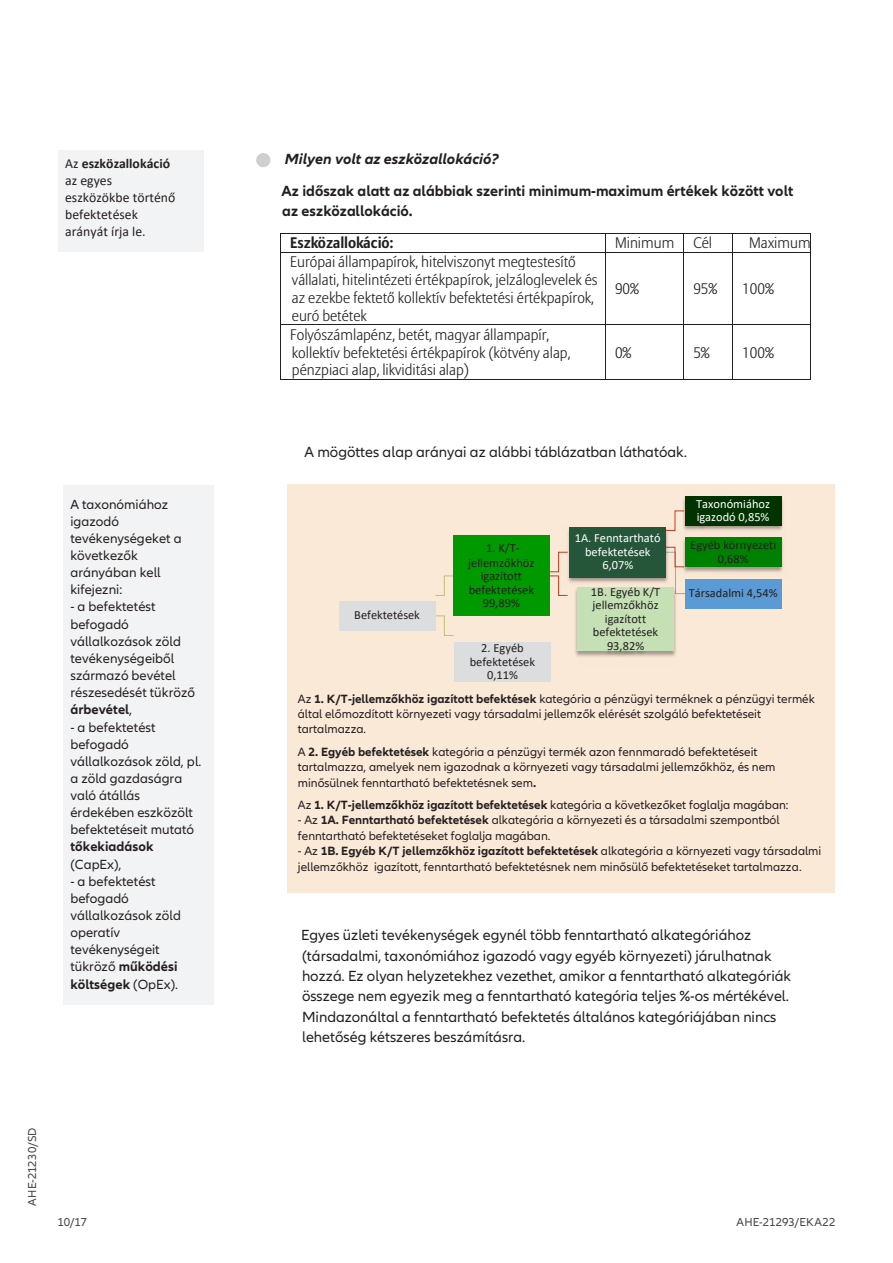
<style>
.page{position:relative;width:893px;height:1263px;background:#fff}
.page>*{position:absolute;margin:0;border:0;box-sizing:border-box;transform-origin:0 0}
.t1{font:15.3px/20.4px "Allianz Neo";color:#231f20}
.t2{font:300 15.3px/18px "Allianz Sans";letter-spacing:-.005em;color:#231f20}
.t3{font:700 15.3px/20.4px "Allianz Neo";letter-spacing:-.005em;color:#231f20}
.t4{font:italic 700 15.3px "Allianz Neo";letter-spacing:-.005em;color:#231f20}
.t5{font:700 15.3px "Allianz Sans";letter-spacing:-.005em;color:#231f20}
.t6{font:13.8px/17.1px "Allianz Neo";color:#231f20}
.t7{font:13.8px/16.8px "Calibri";color:#231f20}
.t8{font:700 13.8px "Allianz Neo";color:#231f20}
.t9{font:12.45px/15.5px "Allianz Neo";letter-spacing:-.005em;color:#231f20}
.t10{font:12.45px/13.8px "Calibri";color:#231f20;text-align:center}
.t11{font:12.45px/13.6px "Calibri";color:#fff;text-align:center}
.t12{font:12px "Allianz Neo";letter-spacing:.01em;color:#454647}
.s1{font-weight:700}
</style>
<div class="page">
<hr style="left:281px;top:233px;width:324px;height:1px;background:#231f20">
<hr style="left:605px;top:233px;width:78px;height:1px;background:#231f20">
<hr style="left:684px;top:233px;width:48px;height:1px;background:#231f20">
<hr style="left:733px;top:233px;width:77px;height:1px;background:#231f20">
<svg style="left:280px;top:233px;width:1px;height:19px"></svg>
<hr style="left:281px;top:252px;width:324px;height:1px;background:#231f20">
<svg style="left:605px;top:234px;width:1px;height:18px"></svg>
<hr style="left:605px;top:252px;width:78px;height:1px;background:#231f20">
<svg style="left:683px;top:233px;width:1px;height:19px"></svg>
<hr style="left:684px;top:252px;width:48px;height:1px;background:#231f20">
<svg style="left:732px;top:233px;width:1px;height:19px"></svg>
<hr style="left:733px;top:252px;width:77px;height:1px;background:#231f20">
<svg style="left:810px;top:233px;width:1px;height:19px"></svg>
<hr style="left:280px;top:252px;width:1px;height:72px;background:#231f20">
<hr style="left:605px;top:252px;width:1px;height:72px;background:#231f20">
<hr style="left:683px;top:252px;width:1px;height:72px;background:#231f20">
<hr style="left:732px;top:252px;width:1px;height:72px;background:#231f20">
<hr style="left:810px;top:252px;width:1px;height:72px;background:#231f20">
<hr style="left:281px;top:324px;width:324px;height:1px;background:#231f20">
<hr style="left:605px;top:324px;width:78px;height:1px;background:#231f20">
<hr style="left:684px;top:324px;width:48px;height:1px;background:#231f20">
<hr style="left:733px;top:324px;width:77px;height:1px;background:#231f20">
<hr style="left:280px;top:325px;width:1px;height:54px;background:#231f20">
<hr style="left:281px;top:379px;width:324px;height:1px;background:#231f20">
<hr style="left:605px;top:325px;width:1px;height:54px;background:#231f20">
<hr style="left:605px;top:379px;width:78px;height:1px;background:#231f20">
<hr style="left:683px;top:325px;width:1px;height:54px;background:#231f20">
<hr style="left:684px;top:379px;width:48px;height:1px;background:#231f20">
<hr style="left:732px;top:325px;width:1px;height:54px;background:#231f20">
<hr style="left:733px;top:379px;width:77px;height:1px;background:#231f20">
<hr style="left:810px;top:325px;width:1px;height:54px;background:#231f20">
<div style="left:59px;top:150px;width:145px;height:102px;background:#f2f3f4"></div>
<div style="left:64px;top:485px;width:150px;height:519px;background:#f2f3f4"></div>
<div style="left:287px;top:484px;width:547px;height:409px;background:#fbe9d8"></div>
<svg style="left:435px;top:615px;width:19px;height:21px"></svg>
<svg style="left:674px;top:510px;width:6px;height:14px"></svg>
<svg style="left:549px;top:551px;width:19px;height:45px"></svg>
<svg style="left:435px;top:575px;width:18px;height:21px"></svg>
<div style="left:339px;top:601px;width:96px;height:29px;background:#dcdddf"></div>
<div style="left:453px;top:535px;width:96px;height:81px;background:#090"></div>
<img style="left:563px;top:524px;width:113px;height:63px">
<div style="left:570px;top:527px;width:96px;height:50px;background:#25563a"></div>
<img style="left:680px;top:500px;width:4px;height:28px">
<img style="left:684px;top:496px;width:99px;height:35px">
<div style="left:685px;top:496px;width:96px;height:30px;background:#030"></div>
<img style="left:678px;top:537px;width:105px;height:44px">
<div style="left:685px;top:538px;width:96px;height:29px;background:#008000"></div>
<div style="left:685px;top:579px;width:96px;height:29px;background:#5b9bd5"></div>
<img style="left:573px;top:586px;width:105px;height:71px">
<img style="left:579px;top:578px;width:97px;height:79px">
<div style="left:578px;top:588px;width:96px;height:63px;background:#c5e0b4"></div>
<div style="left:454px;top:642px;width:97px;height:40px;background:#dcdddf"></div>
<div style="left:256px;top:153px;width:14px;height:14px;background:#d0cece;border-radius:50%"></div>
<p class="t7" style="left:65px;top:155px;width:112px">Az <span class="s1">eszközallokáció </span>az egyes eszközökbe történő befektetések arányát írja le.</p>
<p class="t6" style="left:70px;top:496px;width:113px">A taxonómiához igazodó tevékenységeket a következők arányában kell kifejezni:</p>
<p class="t6" style="left:70px;top:599px;width:126px">- a befektetést befogadó vállalkozások zöld tevékenységeiből származó bevétel részesedését tükröző <span class="s1">árbevétel</span>,</p>
<p class="t6" style="left:70px;top:719px;width:132px">- a befektetést befogadó vállalkozások zöld, pl. a zöld gazdaságra való átállás érdekében eszközölt befektetéseit mutató</p>
<p class="t8" style="left:70px;top:839px;width:84px">tőkekiadások</p>
<p class="t6" style="left:70px;top:856px;width:52px">(CapEx),</p>
<p class="t6" style="left:70px;top:873px;width:112px">- a befektetést befogadó vállalkozások zöld operatív tevékenységeit tükröző <span class="s1">működési költségek</span> (OpEx).</p>
<p class="t12" style="left:25px;top:1205px;width:80px;rotate:-90deg">AHE-21230/SD</p>
<p class="t12" style="left:57px;top:1215px;width:31px">10/17</p>
<p class="t4" style="left:285px;top:150px;width:215px">Milyen volt az eszközallokáció?</p>
<p class="t3" style="left:282px;top:181px;width:513px">Az időszak alatt az alábbiak szerinti minimum-maximum értékek között volt az eszközallokáció.</p>
<p class="t5" style="left:290px;top:233px;width:105px">Eszközallokáció:</p>
<p class="t2" style="left:615px;top:235px;width:61px">Minimum</p>
<p class="t2" style="left:693px;top:235px;width:20px">Cél</p>
<p class="t2" style="left:749px;top:235px;width:63px">Maximum</p>
<p class="t2" style="left:290px;top:253px;width:309px">Európai állampapírok, hitelviszonyt megtestesítő vállalati, hitelintézeti értékpapírok, jelzáloglevelek és az ezekbe fektető kollektív befektetési értékpapírok, euró betétek</p>
<p class="t2" style="left:615px;top:280px;width:26px">90%</p>
<p class="t2" style="left:693px;top:280px;width:26px">95%</p>
<p class="t2" style="left:742px;top:280px;width:33px">100%</p>
<p class="t2" style="left:290px;top:326px;width:282px">Folyószámlapénz, betét, magyar állampapír, kollektív befektetési értékpapírok (kötvény alap, pénzpiaci alap, likviditási alap)</p>
<p class="t2" style="left:615px;top:344px;width:18px">0%</p>
<p class="t2" style="left:693px;top:344px;width:18px">5%</p>
<p class="t2" style="left:742px;top:344px;width:33px">100%</p>
<p class="t1" style="left:304px;top:442px;width:384px">A mögöttes alap arányai az alábbi táblázatban láthatóak.</p>
<p class="t10" style="left:354px;top:608px;width:67px">Befektetések</p>
<p class="t11" style="left:696px;top:496px;width:75px;text-align:left">Taxonómiához igazodó 0,85%</p>
<p class="t10" style="left:690px;top:537px;width:87px">Egyéb környezeti<br>0,68%</p>
<p class="t10" style="left:468px;top:541px;width:68px">1. K/T&shy;jellemzőkhöz igazított befektetések<br>99,89%</p>
<p class="t11" style="left:575px;top:531px;width:87px">1A. Fenntartható befektetések<br>6,07%</p>
<p class="t10" style="left:591px;top:584px;width:71px">1B. Egyéb K/T</p>
<p class="t10" style="left:689px;top:586px;width:90px">Társadalmi 4,54%</p>
<p class="t10" style="left:593px;top:598px;width:68px">jellemzőkhöz igazított befektetések</p>
<p class="t10" style="left:481px;top:641px;width:44px">2. Egyéb</p>
<p class="t10" style="left:607px;top:639px;width:39px">93,82%</p>
<p class="t10" style="left:470px;top:654px;width:67px">befektetések<br>0,11%</p>
<p class="t9" style="left:298px;top:691px;width:519px">Az <span class="s1">1. K/T-jellemzőkhöz igazított befektések</span> kategória a pénzügyi terméknek a pénzügyi termék által előmozdított környezeti vagy társadalmi jellemzők elérését szolgáló befektetéseit tartalmazza.</p>
<p class="t9" style="left:298px;top:744px;width:479px">A <span class="s1">2. Egyéb befektetések</span> kategória a pénzügyi termék azon fennmaradó befektetéseit tartalmazza, amelyek nem igazodnak a környezeti vagy társadalmi jellemzőkhöz, és nem minősülnek fenntartható befektetésnek sem<span class="s1">.</span></p>
<p class="t9" style="left:298px;top:797px;width:492px">Az <span class="s1">1. K/T-jellemzőkhöz igazított befektetések</span> kategória a következőket foglalja magában:</p>
<p class="t9" style="left:298px;top:812px;width:483px">- Az <span class="s1">1A. Fenntartható befektetések</span> alkategória a környezeti és a társadalmi szempontból fenntartható befektetéseket foglalja magában.</p>
<p class="t9" style="left:298px;top:843px;width:525px">- Az <span class="s1">1B. Egyéb K/T jellemzőkhöz igazított befektetések</span> alkategória a környezeti vagy társadalmi jellemzőkhöz igazított, fenntartható befektetésnek nem minősülő befektetéseket tartalmazza.</p>
<p class="t1" style="left:301px;top:925px;width:491px">Egyes üzleti tevékenységek egynél több fenntartható alkategóriához (társadalmi, taxonómiához igazodó vagy egyéb környezeti) járulhatnak hozzá. Ez olyan helyzetekhez vezethet, amikor a fenntartható alkategóriák összege nem egyezik meg a fenntartható kategória teljes %-os mértékével.<br>Mindazonáltal a fenntartható befektetés általános kategóriájában nincs lehetőség kétszeres beszámításra.</p>
<p class="t12" style="left:737px;top:1215px;width:100px">AHE-21293/EKA22</p>
</div>
